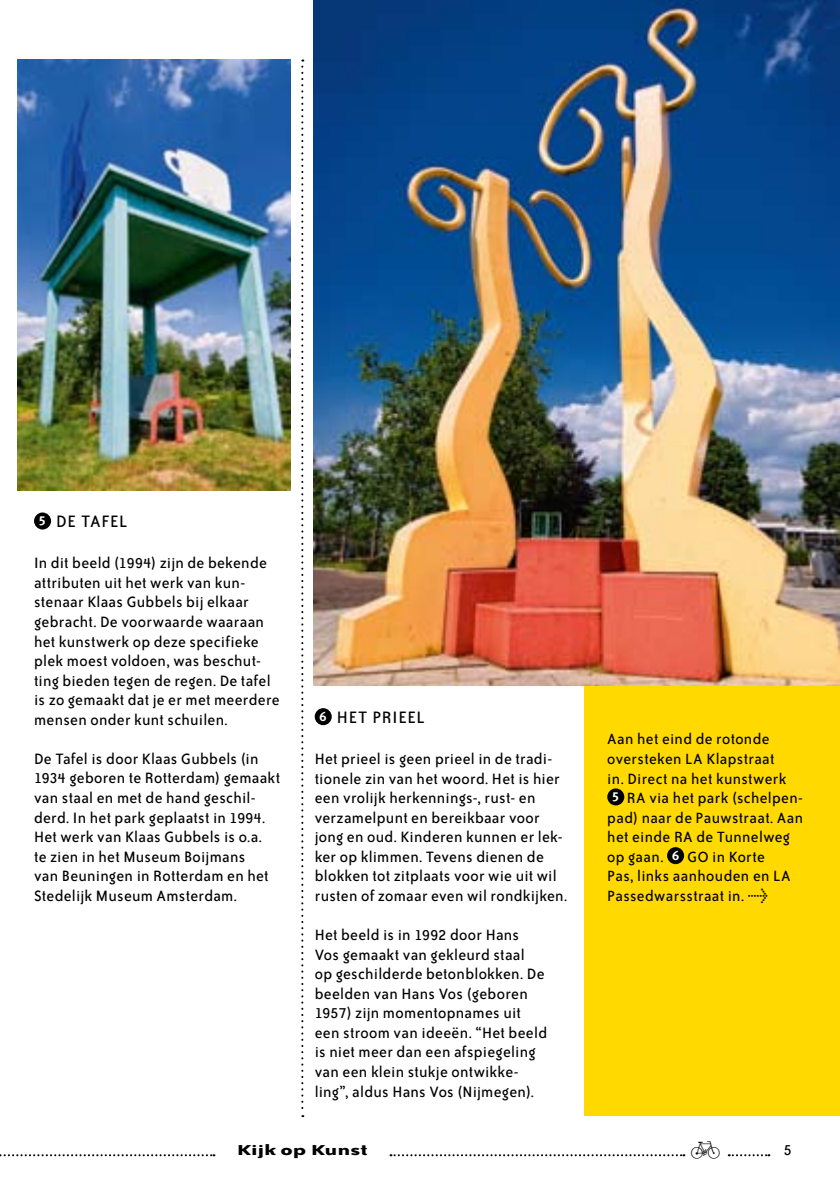
<style>
.page{position:relative;width:840px;height:1191px;background:#fff}
.page>*{position:absolute;margin:0;border:0;box-sizing:border-box;transform-origin:0 0}
.t1{font:37.2px "Zeal";color:#000}
.t2{font:19px "Bailey Sans ITC";letter-spacing:.03em;color:#000}
.t3{font:17.2px/19.6px "Bailey Sans ITC";letter-spacing:.015em;color:#000}
.t4{font:17px/19.6px "Bailey Sans ITC";letter-spacing:.02em;color:#000}
.t5{font:700 16.4px "Bailey Sans ITC";color:#000;scale:1.5 1}
.s1{font-family:"Meta Plus Bold Caps";font-size:13px;color:#fff}
.s2{font-family:"Meta Plus"}
</style>
<div class="page">
<svg style="left:390px;top:1154px;width:294px;height:2px"></svg>
<svg style="left:728px;top:1154px;width:41px;height:2px"></svg>
<svg style="left:0;top:1154px;width:214px;height:2px"></svg>
<svg style="left:301px;top:60px;width:2px;height:1057px"></svg>
<div style="left:584px;top:677px;width:255px;height:439px;background:#ffd900"></div>
<img style="left:313px;top:0;width:526px;height:685px">
<div style="left:607px;top:788px;width:17px;height:17px;background:#000;border-radius:50%"></div>
<div style="left:666px;top:847px;width:17px;height:17px;background:#000;border-radius:50%"></div>
<div style="left:314px;top:708px;width:17px;height:17px;background:#000;border-radius:50%"></div>
<div style="left:34px;top:512px;width:17px;height:17px;background:#000;border-radius:50%"></div>
<img style="left:17px;top:60px;width:274px;height:430px">
<p class="t2" style="left:39px;top:511px;width:90px"><span class="s1">5</span> DE TAFEL</p>
<p class="t3" style="left:34px;top:553px;width:247px">In dit beeld (1994) zijn de bekende attributen uit het werk van kun&shy;stenaar Klaas Gubbels bij elkaar gebracht. De voorwaarde waaraan het kunstwerk op deze specifieke plek moest voldoen, was beschut&shy;ting bieden tegen de regen. De tafel is zo gemaakt dat je er met meerdere mensen onder kunt schuilen.</p>
<p class="t3" style="left:34px;top:749px;width:247px">De Tafel is door Klaas Gubbels (in<br>1934 geboren te Rotterdam) gemaakt van staal en met de hand geschil&shy;derd. In het park geplaatst in 1994.<br>Het werk van Klaas Gubbels is o.a.<br>te zien in het Museum Boijmans<br>van Beuningen in Rotterdam en het<br>Stedelijk Museum Amsterdam.</p>
<p class="t2" style="left:319px;top:707px;width:107px"><span class="s1">6</span> HET PRIEEL</p>
<p class="t3" style="left:314px;top:749px;width:254px">Het prieel is geen prieel in de tradi&shy;tionele zin van het woord. Het is hier een vrolijk herkennings-, rust- en verzamelpunt en bereikbaar voor jong en oud. Kinderen kunnen er lek&shy;ker op klimmen. Tevens dienen de blokken tot zitplaats voor wie uit wil rusten of zomaar even wil rondkijken.</p>
<p class="t3" style="left:314px;top:925px;width:234px">Het beeld is in 1992 door Hans<br>Vos gemaakt van gekleurd staal<br>op geschilderde betonblokken. De beelden van Hans Vos (geboren<br>1957) zijn momentopnames uit een stroom van ideeën. “Het beeld is niet meer dan een afspiegeling van een klein stukje ontwikke&shy;ling”, aldus Hans Vos (Nijmegen).</p>
<p class="t4" style="left:607px;top:729px;width:197px">Aan het eind de rotonde oversteken LA Klapstraat<br>in. Direct na het kunstwerk<br><span class="s1">5</span> RA via het park (schelpen&shy;pad) naar de Pauwstraat. Aan het einde RA de Tunnelweg op gaan. <span class="s1">6</span> GO in Korte<br>Pas, links aanhouden en LA<br>Passedwarsstraat in. <span class="s2">&gt;</span></p>
<h1 class="t1" style="left:686px;top:1131px;width:39px">∆</h1>
<p class="t5" style="left:236px;top:1141px;width:89px">Kijk op Kunst</p>
<p class="t3" style="left:783px;top:1140px;width:9px">5</p>
</div>
